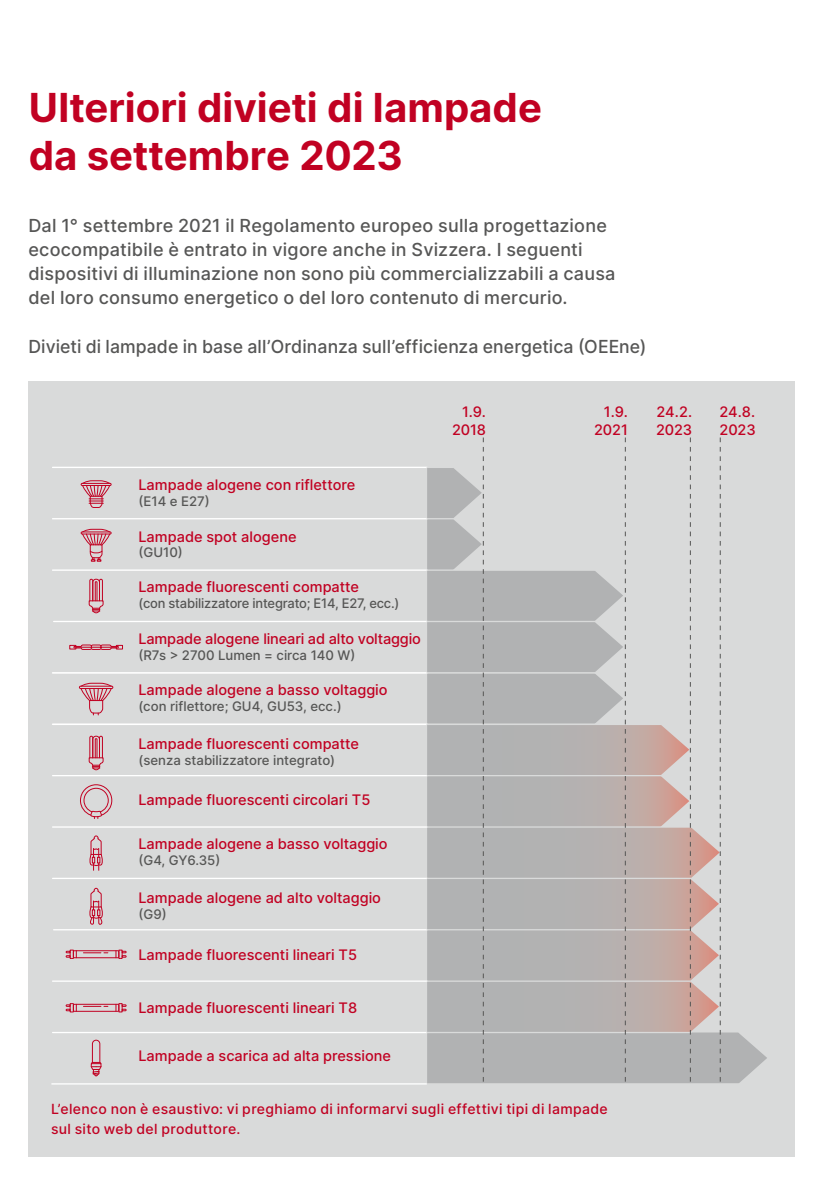
<style>
.page{position:relative;width:823px;height:1191px;background:#fff}
.page>*{position:absolute;margin:0;border:0;box-sizing:border-box;transform-origin:0 0}
.t1{font:700 40px/48px "Inter";color:#c10122}
.t2{font:500 18px/24px "Inter";letter-spacing:.01em;color:#565655}
.t3{font:500 14.6px/17.4px "Inter";color:#c10122;text-align:right}
.t4{font:500 14px/20px "Inter";letter-spacing:.025em;color:#c10122}
.t5{font:500 13.2px "Inter";color:#565655}
</style>
<div class="page">
<hr style="left:822px;top:0;width:1px;height:1191px;background:#c10122">
<div style="left:28px;top:381px;width:766px;height:776px;background:#d9dada"></div>
<hr style="left:51px;top:1083px;width:376px;height:1px;background:#fff">
<hr style="left:53px;top:1031px;width:374px;height:2px;background:#fff">
<hr style="left:53px;top:980px;width:374px;height:1px;background:#fff">
<hr style="left:53px;top:877px;width:374px;height:2px;background:#fff">
<hr style="left:53px;top:826px;width:374px;height:1px;background:#fff">
<hr style="left:53px;top:775px;width:374px;height:1px;background:#fff">
<hr style="left:53px;top:723px;width:374px;height:2px;background:#fff">
<hr style="left:53px;top:672px;width:374px;height:1px;background:#fff">
<hr style="left:52px;top:569px;width:375px;height:2px;background:#fff">
<hr style="left:52px;top:518px;width:375px;height:1px;background:#fff">
<hr style="left:54px;top:929px;width:373px;height:1px;background:#fff">
<hr style="left:54px;top:621px;width:373px;height:1px;background:#fff">
<hr style="left:52px;top:467px;width:375px;height:1px;background:#fff">
<svg style="left:408px;top:437px;width:358px;height:647px"></svg>
<div style="left:81px;top:531px;width:30px;height:3px;border:1px solid #c10122"></div>
<svg style="left:82px;top:519px;width:28px;height:43px"></svg>
<div style="left:81px;top:483px;width:30px;height:3px;border:1px solid #c10122"></div>
<svg style="left:82px;top:480px;width:28px;height:28px"></svg>
<div style="left:79px;top:686px;width:34px;height:3px;border:1px solid #c10122"></div>
<svg style="left:80px;top:682px;width:32px;height:33px"></svg>
<svg style="left:88px;top:578px;width:16px;height:35px"></svg>
<svg style="left:88px;top:735px;width:16px;height:35px"></svg>
<svg style="left:69px;top:644px;width:54px;height:6px"></svg>
<div style="left:73px;top:1004px;width:46px;height:7px;border:1px solid #c10122"></div>
<svg style="left:115px;top:1003px;width:12px;height:9px"></svg>
<svg style="left:83px;top:1006px;width:25px;height:1px"></svg>
<svg style="left:65px;top:1003px;width:12px;height:9px"></svg>
<div style="left:73px;top:950px;width:46px;height:8px;border:1px solid #c10122"></div>
<svg style="left:115px;top:949px;width:12px;height:9px"></svg>
<svg style="left:83px;top:952px;width:25px;height:1px"></svg>
<svg style="left:65px;top:949px;width:12px;height:9px"></svg>
<svg style="left:91px;top:1039px;width:11px;height:37px"></svg>
<svg style="left:89px;top:835px;width:14px;height:35px"></svg>
<svg style="left:89px;top:887px;width:14px;height:38px"></svg>
<svg style="left:80px;top:784px;width:32px;height:34px"></svg>
<h1 class="t1" style="left:29px;top:83px;width:514px">Ulteriori divieti di lampade da settembre 2023</h1>
<p class="t2" style="left:28px;top:213px;width:588px">Dal 1° settembre 2021 il Regolamento europeo sulla progettazione ecocompatibile è entrato in vigore anche in Svizzera. I seguenti dispositivi di illuminazione non sono più commercializzabili a causa del loro consumo energetico o del loro contenuto di mercurio.</p>
<p class="t2" style="left:28px;top:333px;width:619px">Divieti di lampade in base all’Ordinanza sull’efficienza energetica (OEEne)</p>
<p class="t3" style="left:138px;top:476px;width:218px">Lampade alogene con riflettore</p>
<p class="t5" style="left:138px;top:492px;width:73px">(E14 e E27)</p>
<p class="t3" style="left:138px;top:527px;width:159px">Lampade spot alogene</p>
<p class="t5" style="left:138px;top:543px;width:46px">(GU10)</p>
<p class="t3" style="left:138px;top:578px;width:222px">Lampade fluorescenti compatte</p>
<p class="t5" style="left:138px;top:593px;width:262px">(con stabilizzatore integrato; E14, E27, ecc.)</p>
<p class="t3" style="left:138px;top:629px;width:284px">Lampade alogene lineari ad alto voltaggio</p>
<p class="t5" style="left:138px;top:645px;width:218px">(R7s &gt; 2700 Lumen = circa 140 W)</p>
<p class="t3" style="left:138px;top:681px;width:250px">Lampade alogene a basso voltaggio</p>
<p class="t5" style="left:138px;top:696px;width:205px">(con riflettore; GU4, GU53, ecc.)</p>
<p class="t3" style="left:138px;top:735px;width:222px">Lampade fluorescenti compatte</p>
<p class="t5" style="left:138px;top:750px;width:198px">(senza stabilizzatore integrato)</p>
<p class="t3" style="left:138px;top:791px;width:233px">Lampade fluorescenti circolari T5</p>
<p class="t3" style="left:138px;top:835px;width:250px">Lampade alogene a basso voltaggio</p>
<p class="t5" style="left:138px;top:850px;width:83px">(G4, GY6.35)</p>
<p class="t3" style="left:138px;top:888px;width:244px">Lampade alogene ad alto voltaggio</p>
<p class="t5" style="left:138px;top:904px;width:30px">(G9)</p>
<p class="t3" style="left:138px;top:945px;width:220px">Lampade fluorescenti lineari T5</p>
<p class="t3" style="left:138px;top:998px;width:220px">Lampade fluorescenti lineari T8</p>
<p class="t3" style="left:138px;top:1047px;width:254px">Lampade a scarica ad alta pressione</p>
<p class="t3" style="left:452px;top:403px;width:35px">1.9.<br>2018</p>
<p class="t3" style="left:593px;top:403px;width:35px">1.9.<br>2021</p>
<p class="t3" style="left:719px;top:403px;width:38px;text-align:left">24.8.<br>2023</p>
<p class="t3" style="left:655px;top:403px;width:38px;text-align:left">24.2.<br>2023</p>
<p class="t4" style="left:51px;top:1098px;width:558px">L’elenco non è esaustivo: vi preghiamo di informarvi sugli effettivi tipi di lampade sul sito web del produttore.</p>
</div>
